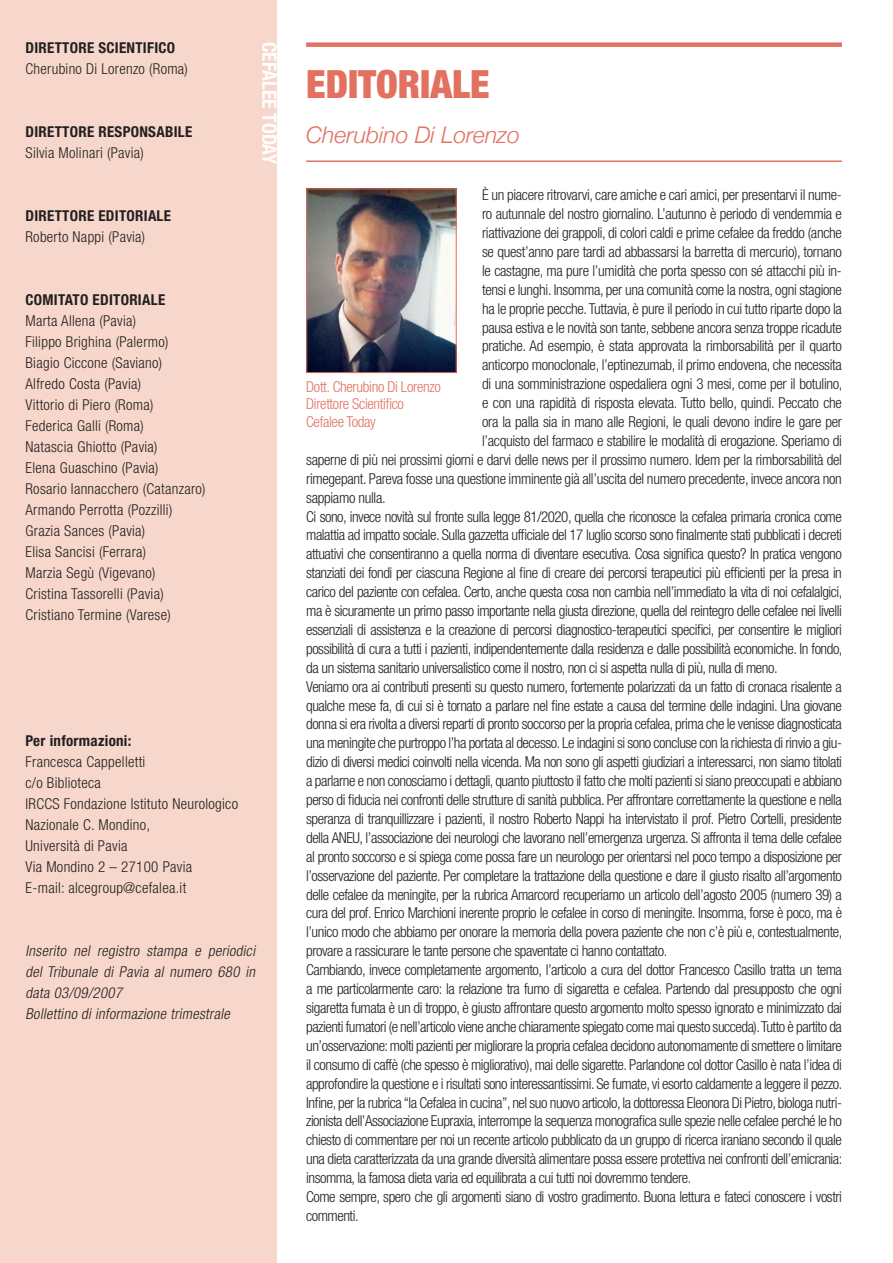
<style>
.page{position:relative;width:893px;height:1263px;background:#fff}
.page>*{position:absolute;margin:0;border:0;box-sizing:border-box;transform-origin:0 0}
.t1{font:900 condensed 39px "Helvetica Neue LT Std";color:#e27160}
.t2{font:italic 300 22.95px "Helvetica Neue";color:#e27160}
.t3{font:700 condensed 19.5px "Helvetica Neue LT Std";color:#fff}
.t4{font:300 condensed 15px "Helvetica Neue LT Std";letter-spacing:-.03em;color:#231f20}
.t5{font:300 condensed 15px/21px "Helvetica Neue LT Std";letter-spacing:.02em;color:#231f20}
.t6{font:italic 300 condensed 15px/21px "Helvetica Neue LT Std";color:#231f20}
.t7{font:700 condensed 15px "Helvetica Neue LT Std";letter-spacing:.02em;color:#231f20}
.t8{font:300 condensed 15px/17.4px "Helvetica Neue LT Std";letter-spacing:-.02em;color:#e27160}
</style>
<div class="page">
<div style="left:306px;top:42px;width:536px;height:5px;background:#e27160"></div>
<hr style="left:306px;top:160px;width:536px;height:2px;background:#e27160">
<div style="left:0;top:0;width:276px;height:1263px;background:#f7d7cb"></div>
<img style="left:308px;top:191px;width:147px;height:180px">
<div style="left:306px;top:189px;width:151px;height:184px;border:1px solid #e27160"></div>
<p class="t7" style="left:26px;top:39px;width:151px">DIRETTORE SCIENTIFICO</p>
<p class="t5" style="left:26px;top:58px;width:164px">Cherubino Di Lorenzo (Roma)</p>
<p class="t7" style="left:26px;top:123px;width:168px">DIRETTORE RESPONSABILE</p>
<p class="t5" style="left:26px;top:142px;width:120px">Silvia Molinari (Pavia)</p>
<p class="t7" style="left:26px;top:207px;width:147px">DIRETTORE EDITORIALE</p>
<p class="t5" style="left:26px;top:226px;width:121px">Roberto Nappi (Pavia)</p>
<p class="t7" style="left:26px;top:291px;width:141px">COMITATO EDITORIALE</p>
<p class="t5" style="left:26px;top:310px;width:182px">Marta Allena (Pavia)<br>Filippo Brighina (Palermo)<br>Biagio Ciccone (Saviano)<br>Alfredo Costa (Pavia)<br>Vittorio di Piero (Roma)<br>Federica Galli (Roma)<br>Natascia Ghiotto (Pavia)<br>Elena Guaschino (Pavia)<br>Rosario Iannacchero (Catanzaro)<br>Armando Perrotta (Pozzilli)<br>Grazia Sances (Pavia)<br>Elisa Sancisi (Ferrara)<br>Marzia Segù (Vigevano)<br>Cristina Tassorelli (Pavia)<br>Cristiano Termine (Varese)</p>
<h3 class="t3" style="left:281px;top:42px;width:124px;rotate:90deg">CEFALEE TODAY</h3>
<p class="t7" style="left:26px;top:732px;width:107px">Per informazioni:</p>
<p class="t5" style="left:26px;top:751px;width:214px">Francesca Cappelletti<br>c/o Biblioteca<br>IRCCS Fondazione Istituto Neurologico<br>Nazionale C. Mondino,<br>Università di Pavia<br>Via Mondino 2 – 27100 Pavia<br>E-mail: alcegroup@cefalea.it</p>
<p class="t6" style="left:26px;top:940px;width:234px">Inserito nel registro stampa e periodici del Tribunale di Pavia al numero 680 in data 03/09/2007<br>Bollettino di informazione trimestrale</p>
<h1 class="t1" style="left:306px;top:60px;width:185px">EDITORIALE</h1>
<h2 class="t2" style="left:306px;top:122px;width:215px">Cherubino Di Lorenzo</h2>
<p class="t4" style="left:482px;top:186px;width:361px">È un piacere ritrovarvi, care amiche e cari amici, per presentarvi il nume-</p>
<p class="t4" style="left:482px;top:205px;width:361px">ro autunnale del nostro giornalino. L’autunno è periodo di vendemmia e</p>
<p class="t4" style="left:482px;top:224px;width:361px">riattivazione dei grappoli, di colori caldi e prime cefalee da freddo (anche</p>
<p class="t4" style="left:482px;top:243px;width:361px">se quest’anno pare tardi ad abbassarsi la barretta di mercurio), tornano</p>
<p class="t4" style="left:482px;top:262px;width:361px">le castagne, ma pure l’umidità che porta spesso con sé attacchi più in-</p>
<p class="t4" style="left:482px;top:281px;width:361px">tensi e lunghi. Insomma, per una comunità come la nostra, ogni stagione</p>
<p class="t4" style="left:482px;top:300px;width:361px">ha le proprie pecche. Tuttavia, è pure il periodo in cui tutto riparte dopo la</p>
<p class="t4" style="left:482px;top:319px;width:361px">pausa estiva e le novità son tante, sebbene ancora senza troppe ricadute</p>
<p class="t4" style="left:482px;top:337px;width:361px">pratiche. Ad esempio, è stata approvata la rimborsabilità per il quarto</p>
<p class="t4" style="left:482px;top:356px;width:361px">anticorpo monoclonale, l’eptinezumab, il primo endovena, che necessita</p>
<p class="t4" style="left:482px;top:375px;width:362px">di una somministrazione ospedaliera ogni 3 mesi, come per il botulino,</p>
<p class="t4" style="left:482px;top:394px;width:361px">e con una rapidità di risposta elevata. Tutto bello, quindi. Peccato che</p>
<p class="t4" style="left:482px;top:413px;width:361px">ora la palla sia in mano alle Regioni, le quali devono indire le gare per</p>
<p class="t4" style="left:482px;top:432px;width:361px">l’acquisto del farmaco e stabilire le modalità di erogazione. Speriamo di</p>
<p class="t4" style="left:306px;top:451px;width:537px">saperne di più nei prossimi giorni e darvi delle news per il prossimo numero. Idem per la rimborsabilità del</p>
<p class="t4" style="left:306px;top:470px;width:537px">rimegepant. Pareva fosse una questione imminente già all’uscita del numero precedente, invece ancora non</p>
<p class="t4" style="left:306px;top:489px;width:81px">sappiamo nulla.</p>
<p class="t4" style="left:306px;top:508px;width:537px">Ci sono, invece novità sul fronte sulla legge 81/2020, quella che riconosce la cefalea primaria cronica come</p>
<p class="t4" style="left:306px;top:526px;width:537px">malattia ad impatto sociale. Sulla gazzetta ufficiale del 17 luglio scorso sono finalmente stati pubblicati i decreti</p>
<p class="t4" style="left:306px;top:545px;width:537px">attuativi che consentiranno a quella norma di diventare esecutiva. Cosa significa questo? In pratica vengono</p>
<p class="t4" style="left:306px;top:564px;width:537px">stanziati dei fondi per ciascuna Regione al fine di creare dei percorsi terapeutici più efficienti per la presa in</p>
<p class="t4" style="left:306px;top:583px;width:538px">carico del paziente con cefalea. Certo, anche questa cosa non cambia nell’immediato la vita di noi cefalalgici,</p>
<p class="t4" style="left:306px;top:602px;width:537px">ma è sicuramente un primo passo importante nella giusta direzione, quella del reintegro delle cefalee nei livelli</p>
<p class="t4" style="left:306px;top:621px;width:537px">essenziali di assistenza e la creazione di percorsi diagnostico-terapeutici specifici, per consentire le migliori</p>
<p class="t4" style="left:306px;top:640px;width:538px">possibilità di cura a tutti i pazienti, indipendentemente dalla residenza e dalle possibilità economiche. In fondo,</p>
<p class="t4" style="left:306px;top:659px;width:473px">da un sistema sanitario universalistico come il nostro, non ci si aspetta nulla di più, nulla di meno.</p>
<p class="t4" style="left:306px;top:678px;width:537px">Veniamo ora ai contributi presenti su questo numero, fortemente polarizzati da un fatto di cronaca risalente a</p>
<p class="t4" style="left:306px;top:697px;width:537px">qualche mese fa, di cui si è tornato a parlare nel fine estate a causa del termine delle indagini. Una giovane</p>
<p class="t4" style="left:306px;top:715px;width:537px">donna si era rivolta a diversi reparti di pronto soccorso per la propria cefalea, prima che le venisse diagnosticata</p>
<p class="t4" style="left:306px;top:734px;width:537px">una meningite che purtroppo l’ha portata al decesso. Le indagini si sono concluse con la richiesta di rinvio a giu-</p>
<p class="t4" style="left:306px;top:753px;width:537px">dizio di diversi medici coinvolti nella vicenda. Ma non sono gli aspetti giudiziari a interessarci, non siamo titolati</p>
<p class="t4" style="left:306px;top:772px;width:537px">a parlarne e non conosciamo i dettagli, quanto piuttosto il fatto che molti pazienti si siano preoccupati e abbiano</p>
<p class="t4" style="left:306px;top:791px;width:537px">perso di fiducia nei confronti delle strutture di sanità pubblica. Per affrontare correttamente la questione e nella</p>
<p class="t4" style="left:306px;top:810px;width:537px">speranza di tranquillizzare i pazienti, il nostro Roberto Nappi ha intervistato il prof. Pietro Cortelli, presidente</p>
<p class="t4" style="left:306px;top:829px;width:537px">della ANEU, l’associazione dei neurologi che lavorano nell’emergenza urgenza. Si affronta il tema delle cefalee</p>
<p class="t4" style="left:306px;top:848px;width:537px">al pronto soccorso e si spiega come possa fare un neurologo per orientarsi nel poco tempo a disposizione per</p>
<p class="t4" style="left:306px;top:867px;width:537px">l’osservazione del paziente. Per completare la trattazione della questione e dare il giusto risalto all’argomento</p>
<p class="t4" style="left:306px;top:886px;width:537px">delle cefalee da meningite, per la rubrica Amarcord recuperiamo un articolo dell’agosto 2005 (numero 39) a</p>
<p class="t4" style="left:306px;top:904px;width:537px">cura del prof. Enrico Marchioni inerente proprio le cefalee in corso di meningite. Insomma, forse è poco, ma è</p>
<p class="t4" style="left:306px;top:923px;width:538px">l’unico modo che abbiamo per onorare la memoria della povera paziente che non c’è più e, contestualmente,</p>
<p class="t4" style="left:306px;top:942px;width:363px">provare a rassicurare le tante persone che spaventate ci hanno contattato.</p>
<p class="t4" style="left:306px;top:961px;width:537px">Cambiando, invece completamente argomento, l’articolo a cura del dottor Francesco Casillo tratta un tema</p>
<p class="t4" style="left:306px;top:980px;width:537px">a me particolarmente caro: la relazione tra fumo di sigaretta e cefalea. Partendo dal presupposto che ogni</p>
<p class="t4" style="left:306px;top:999px;width:537px">sigaretta fumata è un di troppo, è giusto affrontare questo argomento molto spesso ignorato e minimizzato dai</p>
<p class="t4" style="left:306px;top:1018px;width:537px">pazienti fumatori (e nell’articolo viene anche chiaramente spiegato come mai questo succeda). Tutto è partito da</p>
<p class="t4" style="left:306px;top:1037px;width:537px">un’osservazione: molti pazienti per migliorare la propria cefalea decidono autonomamente di smettere o limitare</p>
<p class="t4" style="left:306px;top:1056px;width:537px">il consumo di caffè (che spesso è migliorativo), mai delle sigarette. Parlandone col dottor Casillo è nata l’idea di</p>
<p class="t4" style="left:306px;top:1075px;width:538px">approfondire la questione e i risultati sono interessantissimi. Se fumate, vi esorto caldamente a leggere il pezzo.</p>
<p class="t4" style="left:306px;top:1093px;width:537px">Infine, per la rubrica “la Cefalea in cucina”, nel suo nuovo articolo, la dottoressa Eleonora Di Pietro, biologa nutri-</p>
<p class="t4" style="left:306px;top:1112px;width:537px">zionista dell’Associazione Eupraxia, interrompe la sequenza monografica sulle spezie nelle cefalee perché le ho</p>
<p class="t4" style="left:306px;top:1131px;width:537px">chiesto di commentare per noi un recente articolo pubblicato da un gruppo di ricerca iraniano secondo il quale</p>
<p class="t4" style="left:306px;top:1150px;width:538px">una dieta caratterizzata da una grande diversità alimentare possa essere protettiva nei confronti dell’emicrania:</p>
<p class="t4" style="left:306px;top:1169px;width:387px">insomma, la famosa dieta varia ed equilibrata a cui tutti noi dovremmo tendere.</p>
<p class="t4" style="left:306px;top:1188px;width:537px">Come sempre, spero che gli argomenti siano di vostro gradimento. Buona lettura e fateci conoscere i vostri</p>
<p class="t4" style="left:306px;top:1207px;width:54px">commenti.</p>
<p class="t8" style="left:306px;top:378px;width:136px">Dott. Cherubino Di Lorenzo<br>Direttore Scientifico<br>Cefalee Today</p>
</div>
